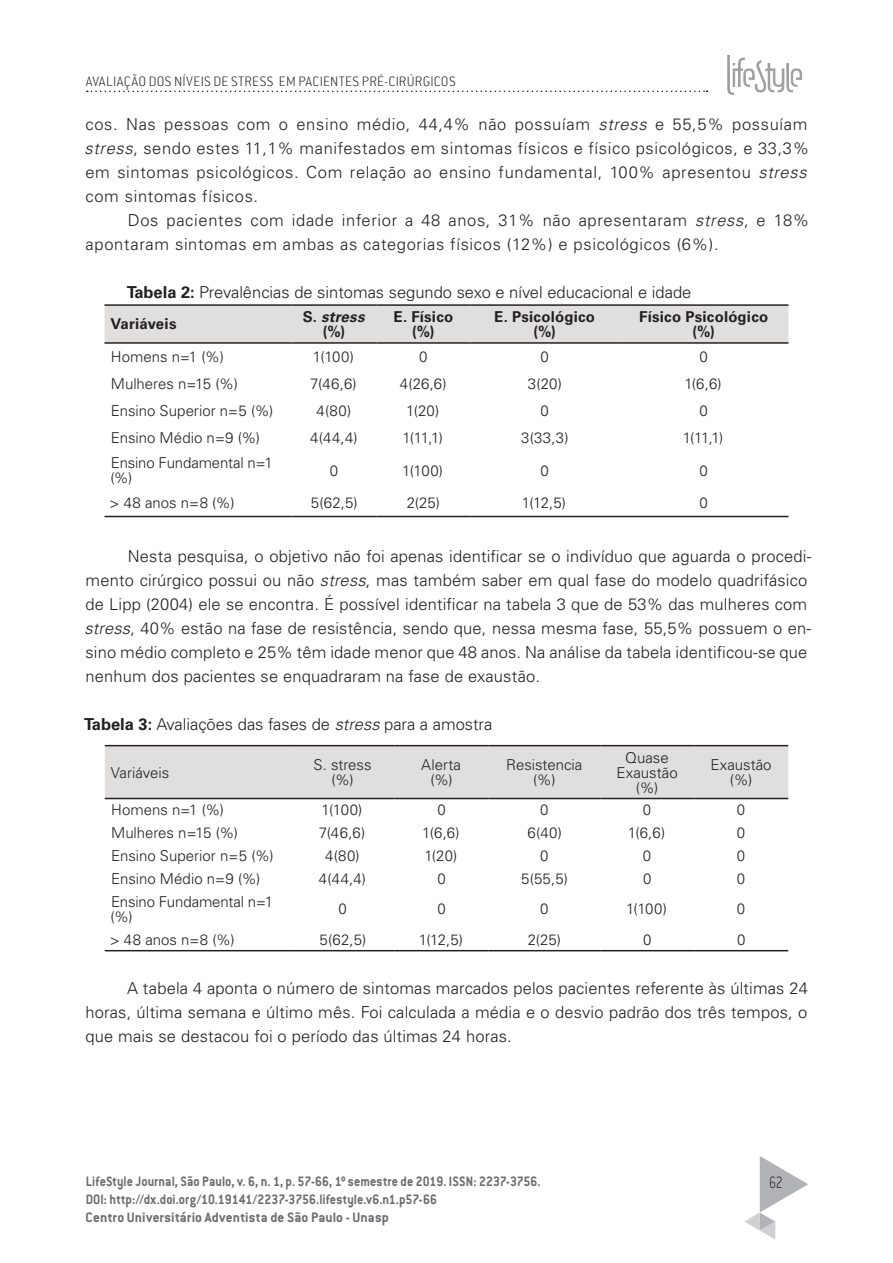
<style>
.page{position:relative;width:893px;height:1263px;background:#fff}
.page>*{position:absolute;margin:0;border:0;box-sizing:border-box;transform-origin:0 0}
.t1{font:200 18px "Conduit ITC Std";color:#231f20;scale:.75 1}
.t2{font:300 16.5px/24px "Univers LT Std";letter-spacing:.01em;color:#231f20}
.t3{font:300 16.5px/24px "Univers LT Std";letter-spacing:.04em;color:#231f20}
.t4{font:300 15px/15px "Univers LT Std";color:#231f20;text-align:center}
.t5{font:700 15px/18px "Conduit ITC Std";letter-spacing:.005em;color:#6c6d70;scale:.91 1}
.t6{font:700 15px/15px "Univers LT Std";letter-spacing:.015em;color:#231f20;text-align:center}
.t7{font:200 15px "Conduit ITC Std";letter-spacing:.02em;color:#231f20}
.t8{font:italic 700 15px/15px "Univers LT Std";letter-spacing:.015em;color:#231f20;text-align:center}
.s1{font-style:italic}
.s2{font-weight:700}
.s3{font-style:normal}
</style>
<div class="page">
<svg style="left:744px;top:1156px;width:64px;height:83px"></svg>
<svg style="left:87px;top:91px;width:621px;height:1px"></svg>
<div style="left:727px;top:54px;width:77px;height:43px;background:#231f20;opacity:.75"></div>
<div style="left:104px;top:306px;width:684px;height:36px;background:#e0dfde"></div>
<hr style="left:104px;top:304px;width:188px;height:2px;background:#231f20">
<hr style="left:292px;top:304px;width:85px;height:2px;background:#231f20">
<hr style="left:377px;top:304px;width:93px;height:2px;background:#231f20">
<hr style="left:470px;top:304px;width:149px;height:2px;background:#231f20">
<hr style="left:619px;top:304px;width:169px;height:2px;background:#231f20">
<hr style="left:104px;top:342px;width:188px;height:2px;background:#231f20">
<hr style="left:292px;top:342px;width:85px;height:2px;background:#231f20">
<hr style="left:377px;top:342px;width:93px;height:2px;background:#231f20">
<hr style="left:470px;top:342px;width:149px;height:2px;background:#231f20">
<hr style="left:619px;top:342px;width:169px;height:2px;background:#231f20">
<hr style="left:104px;top:516px;width:188px;height:1px;background:#231f20">
<hr style="left:292px;top:516px;width:85px;height:1px;background:#231f20">
<hr style="left:377px;top:516px;width:93px;height:1px;background:#231f20">
<hr style="left:470px;top:516px;width:149px;height:1px;background:#231f20">
<hr style="left:619px;top:516px;width:169px;height:1px;background:#231f20">
<div style="left:105px;top:746px;width:683px;height:52px;background:#e0dfde"></div>
<hr style="left:105px;top:745px;width:186px;height:1px;background:#231f20">
<hr style="left:291px;top:745px;width:104px;height:1px;background:#231f20">
<hr style="left:395px;top:745px;width:94px;height:1px;background:#231f20">
<hr style="left:489px;top:745px;width:111px;height:1px;background:#231f20">
<hr style="left:600px;top:745px;width:94px;height:1px;background:#231f20">
<hr style="left:694px;top:745px;width:94px;height:1px;background:#231f20">
<hr style="left:105px;top:798px;width:186px;height:1px;background:#231f20">
<hr style="left:291px;top:798px;width:104px;height:1px;background:#231f20">
<hr style="left:395px;top:798px;width:94px;height:1px;background:#231f20">
<hr style="left:489px;top:798px;width:111px;height:1px;background:#231f20">
<hr style="left:600px;top:798px;width:94px;height:1px;background:#231f20">
<hr style="left:694px;top:798px;width:94px;height:1px;background:#231f20">
<hr style="left:105px;top:950px;width:186px;height:1px;background:#231f20">
<hr style="left:291px;top:950px;width:104px;height:1px;background:#231f20">
<hr style="left:395px;top:950px;width:94px;height:1px;background:#231f20">
<hr style="left:489px;top:950px;width:111px;height:1px;background:#231f20">
<hr style="left:600px;top:950px;width:94px;height:1px;background:#231f20">
<hr style="left:694px;top:950px;width:94px;height:1px;background:#231f20">
<p class="t7" style="left:86px;top:73px;width:371px">AVALIAÇÃO DOS NÍVEIS DE STRESS EM PACIENTES PRÉ-CIRÚRGICOS</p>
<p class="t3" style="left:84px;top:112px;width:726px">cos. Nas pessoas com o ensino médio, 44,4% não possuíam <span class="s1">stress</span> e 55,5% possuíam <span class="s1">stress</span>, sendo estes 11,1% manifestados em sintomas físicos e físico psicológicos, e 33,3% em sintomas psicológicos. Com relação ao ensino fundamental, 100% apresentou <span class="s1">stress </span>com sintomas físicos.</p>
<p class="t3" style="left:86px;top:208px;width:725px;text-indent:42px">Dos pacientes com idade inferior a 48 anos, 31% não apresentaram <span class="s1">stress</span>, e 18% apontaram sintomas em ambas as categorias físicos (12%) e psicológicos (6%).</p>
<p class="t2" style="left:127px;top:281px;width:566px"><span class="s2">Tabela 2:</span> Prevalências de sintomas segundo sexo e nível educacional e idade</p>
<p class="t6" style="left:110px;top:317px;width:68px">Variáveis</p>
<p class="t8" style="left:303px;top:309px;width:63px"><span class="s3">S.</span> stress <span class="s3">(%)</span></p>
<p class="t6" style="left:394px;top:309px;width:61px">E. Físico (%)</p>
<p class="t6" style="left:494px;top:309px;width:102px">E. Psicológico (%)</p>
<p class="t6" style="left:639px;top:309px;width:131px">Físico Psicológico (%)</p>
<p class="t4" style="left:111px;top:349px;width:115px">Homens n=1 (%)</p>
<p class="t4" style="left:313px;top:349px;width:42px">1(100)</p>
<p class="t4" style="left:419px;top:349px;width:10px">0</p>
<p class="t4" style="left:540px;top:349px;width:10px">0</p>
<p class="t4" style="left:699px;top:349px;width:10px">0</p>
<p class="t4" style="left:111px;top:376px;width:128px">Mulheres n=15 (%)</p>
<p class="t4" style="left:310px;top:376px;width:48px">7(46,6)</p>
<p class="t4" style="left:400px;top:376px;width:48px">4(26,6)</p>
<p class="t4" style="left:528px;top:376px;width:36px">3(20)</p>
<p class="t4" style="left:684px;top:376px;width:39px">1(6,6)</p>
<p class="t4" style="left:111px;top:403px;width:164px">Ensino Superior n=5 (%)</p>
<p class="t4" style="left:317px;top:403px;width:36px">4(80)</p>
<p class="t4" style="left:406px;top:403px;width:35px">1(20)</p>
<p class="t4" style="left:540px;top:403px;width:10px">0</p>
<p class="t4" style="left:699px;top:403px;width:10px">0</p>
<p class="t4" style="left:111px;top:431px;width:151px">Ensino Médio n=9 (%)</p>
<p class="t4" style="left:310px;top:431px;width:49px">4(44,4)</p>
<p class="t4" style="left:402px;top:431px;width:42px">1(11,1)</p>
<p class="t4" style="left:521px;top:431px;width:49px">3(33,3)</p>
<p class="t4" style="left:683px;top:431px;width:42px">1(11,1)</p>
<p class="t4" style="left:110px;top:456px;width:164px;text-align:left">Ensino Fundamental n=1 (%)</p>
<p class="t4" style="left:330px;top:463px;width:10px">0</p>
<p class="t4" style="left:402px;top:463px;width:42px">1(100)</p>
<p class="t4" style="left:540px;top:463px;width:10px">0</p>
<p class="t4" style="left:699px;top:463px;width:10px">0</p>
<p class="t4" style="left:110px;top:496px;width:126px">&gt; 48 anos n=8 (%)</p>
<p class="t4" style="left:311px;top:496px;width:48px">5(62,5)</p>
<p class="t4" style="left:407px;top:496px;width:35px">2(25)</p>
<p class="t4" style="left:522px;top:496px;width:46px">1(12,5)</p>
<p class="t4" style="left:699px;top:496px;width:10px">0</p>
<p class="t2" style="left:84px;top:544px;width:728px;text-indent:43px">Nesta pesquisa, o objetivo não foi apenas identificar se o indivíduo que aguarda o procedi&shy;mento cirúrgico possui ou não <span class="s1">stress</span>, mas também saber em qual fase do modelo quadrifásico de Lipp (2004) ele se encontra. É possível identificar na tabela 3 que de 53% das mulheres com <span class="s1">stress</span>, 40% estão na fase de resistência, sendo que, nessa mesma fase, 55,5% possuem o en&shy;sino médio completo e 25% têm idade menor que 48 anos. Na análise da tabela identificou-se que nenhum dos pacientes se enquadraram na fase de exaustão.</p>
<p class="t2" style="left:84px;top:713px;width:410px"><span class="s2">Tabela 3:</span> Avaliações das fases de <span class="s1">stress</span> para a amostra</p>
<p class="t4" style="left:111px;top:765px;width:60px">Variáveis</p>
<p class="t4" style="left:313px;top:757px;width:60px">S. stress (%)</p>
<p class="t4" style="left:421px;top:757px;width:42px">Alerta (%)</p>
<p class="t4" style="left:506px;top:757px;width:78px">Resistencia (%)</p>
<p class="t4" style="left:616px;top:750px;width:63px">Quase<br>Exaustão (%)</p>
<p class="t4" style="left:710px;top:757px;width:63px">Exaustão (%)</p>
<p class="t4" style="left:111px;top:802px;width:115px">Homens n=1 (%)</p>
<p class="t4" style="left:322px;top:802px;width:42px">1(100)</p>
<p class="t4" style="left:437px;top:802px;width:10px">0</p>
<p class="t4" style="left:540px;top:802px;width:10px">0</p>
<p class="t4" style="left:643px;top:802px;width:10px">0</p>
<p class="t4" style="left:737px;top:802px;width:10px">0</p>
<p class="t4" style="left:111px;top:825px;width:128px">Mulheres n=15 (%)</p>
<p class="t4" style="left:319px;top:825px;width:48px">7(46,6)</p>
<p class="t4" style="left:422px;top:825px;width:39px">1(6,6)</p>
<p class="t4" style="left:527px;top:825px;width:36px">6(40)</p>
<p class="t4" style="left:628px;top:825px;width:39px">1(6,6)</p>
<p class="t4" style="left:737px;top:825px;width:10px">0</p>
<p class="t4" style="left:111px;top:848px;width:164px">Ensino Superior n=5 (%)</p>
<p class="t4" style="left:325px;top:848px;width:36px">4(80)</p>
<p class="t4" style="left:424px;top:848px;width:35px">1(20)</p>
<p class="t4" style="left:540px;top:848px;width:10px">0</p>
<p class="t4" style="left:643px;top:848px;width:10px">0</p>
<p class="t4" style="left:737px;top:848px;width:10px">0</p>
<p class="t4" style="left:111px;top:871px;width:151px">Ensino Médio n=9 (%)</p>
<p class="t4" style="left:319px;top:871px;width:49px">4(44,4)</p>
<p class="t4" style="left:437px;top:871px;width:10px">0</p>
<p class="t4" style="left:521px;top:871px;width:48px">5(55,5)</p>
<p class="t4" style="left:643px;top:871px;width:10px">0</p>
<p class="t4" style="left:737px;top:871px;width:10px">0</p>
<p class="t4" style="left:111px;top:894px;width:164px;text-align:left">Ensino Fundamental n=1 (%)</p>
<p class="t4" style="left:338px;top:901px;width:10px">0</p>
<p class="t4" style="left:437px;top:901px;width:10px">0</p>
<p class="t4" style="left:540px;top:901px;width:10px">0</p>
<p class="t4" style="left:626px;top:901px;width:42px">1(100)</p>
<p class="t4" style="left:737px;top:901px;width:10px">0</p>
<p class="t4" style="left:110px;top:932px;width:126px">&gt; 48 anos n=8 (%)</p>
<p class="t4" style="left:320px;top:932px;width:48px">5(62,5)</p>
<p class="t4" style="left:419px;top:932px;width:46px">1(12,5)</p>
<p class="t4" style="left:528px;top:932px;width:35px">2(25)</p>
<p class="t4" style="left:643px;top:932px;width:10px">0</p>
<p class="t4" style="left:737px;top:932px;width:10px">0</p>
<p class="t2" style="left:85px;top:976px;width:724px;text-align:justify;text-indent:42px">A tabela 4 aponta o número de sintomas marcados pelos pacientes referente às últimas 24 horas, última semana e último mês. Foi calculada a média e o desvio padrão dos três tempos, o que mais se destacou foi o período das últimas 24 horas.</p>
<p class="t5" style="left:86px;top:1171px;width:501px">LifeStyle Journal, São Paulo, v. 6, n. 1, p. 57-66, 1º semestre de 2019. ISSN: 2237-3756.<br>DOI: http://dx.doi.org/10.19141/2237-3756.lifestyle.v6.n1.p57-66<br>Centro Universitário Adventista de São Paulo - Unasp</p>
<p class="t1" style="left:769px;top:1172px;width:19px">62</p>
</div>
